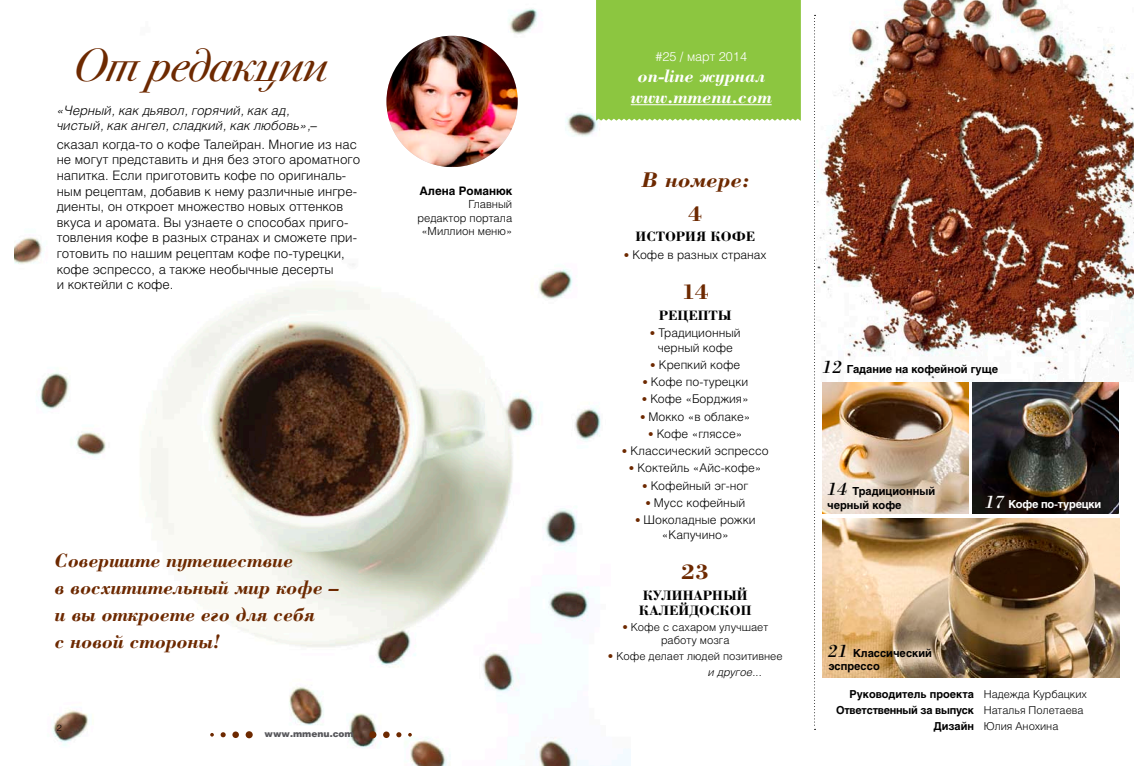
<style>
.page{position:relative;width:1134px;height:766px;background:#fff}
.page>*{position:absolute;margin:0;border:0;box-sizing:border-box;transform-origin:0 0}
.t1{font:italic 46.6px "Bodoni Sev C";letter-spacing:-.01em;color:#6d2900}
.t2{font:700 22px "Borjomi C";color:#6d2900;scale:1.06 1}
.t3{font:italic 700 21.9px "Borjomi C";color:#6d2900;scale:1.05 1}
.t4{font:italic 700 20px/27px "Borjomi C";letter-spacing:-.01em;color:#6d2900}
.t5{font:italic 700 18.4px/21px "Borjomi C";color:#fff;text-align:center}
.t6{font:700 14px/15px "Borjomi C";color:#000}
.t7{font:300 13px/15.6px "Helios";color:#000}
.t8{font:italic 300 13px/15.6px "Helios";color:#000}
.t9{font:300 12.7px "Helios";color:#fff}
.t10{font:300 12px/14.4px "Helios";color:#000;text-align:center}
.t11{font:700 11.6px "Helios";color:#000}
.t12{font:300 11.2px/13.4px "Helios";color:#000;text-align:right}
.t13{font:700 11px/13.2px "Helios";color:#000}
.t14{font:300 11px/13.2px "Helios";color:#000;text-align:center}
.t15{font:700 11px "Helios";color:#fff}
.t16{font:700 10.9px/15.9px "Helios";color:#000;text-align:right}
.t17{font:300 10.9px/15.9px "Helios";color:#000}
.t18{font:900 9px "Helios";color:#57575b}
.t19{font:300 9px "Helios";color:#000}
.s1{font-size:11px;color:#6d2900}
.s2{color:#6d2900}
.s3{font-style:italic}
.s4{font-family:"Borjomi C";font-weight:400;font-style:italic;font-size:19px}
</style>
<div class="page">
<img style="left:14px;top:8px;width:616px;height:757px">
<img style="left:822px;top:518px;width:298px;height:159px">
<div style="left:596px;top:0;width:205px;height:120px;background:#8cc640"></div>
<hr style="left:631px;top:104px;width:141px;height:1px;background:#fff">
<img style="left:973px;top:382px;width:146px;height:131px">
<img style="left:822px;top:382px;width:146px;height:131px">
<img style="left:816px;top:0;width:318px;height:382px">
<img style="left:386px;top:36px;width:132px;height:131px;border-radius:64px">
<svg style="left:814px;top:15px;width:1px;height:714px"></svg>
<div style="left:246px;top:731px;width:7px;height:7px;background:#6d2900;border-radius:50%"></div>
<div style="left:232px;top:731px;width:7px;height:6px;background:#6d2900;border-radius:50%"></div>
<svg style="left:221px;top:732px;width:5px;height:5px"></svg>
<svg style="left:210px;top:732px;width:4px;height:4px"></svg>
<div style="left:369px;top:731px;width:7px;height:7px;background:#6d2900;border-radius:50%"></div>
<div style="left:383px;top:731px;width:7px;height:6px;background:#6d2900;border-radius:50%"></div>
<svg style="left:396px;top:732px;width:5px;height:5px"></svg>
<svg style="left:408px;top:732px;width:4px;height:4px"></svg>
<h1 class="t1" style="left:73px;top:39px;width:255px">От редакции</h1>
<p class="t8" style="left:57px;top:102px;width:262px">«Черный, как дьявол, горячий, как ад, чистый, как ангел, сладкий, как любовь»,–</p>
<p class="t7" style="left:57px;top:136px;width:305px">сказал когда-то о кофе Талейран. Многие из нас не могут представить и дня без этого ароматного напитка. Если приготовить кофе по оригиналь&shy;ным рецептам, добавив к нему различные ингре&shy;диенты, он откроет множество новых оттенков вкуса и аромата. Вы узнаете о способах приго&shy;товления кофе в разных странах и сможете при&shy;готовить по нашим рецептам кофе по-турецки, кофе эспрессо, а также необычные десерты<br>и коктейли с кофе.</p>
<p class="t11" style="left:419px;top:184px;width:94px">Алена Романюк</p>
<p class="t12" style="left:417px;top:197px;width:96px">Главный редактор портала «Миллион меню»</p>
<h3 class="t4" style="left:55px;top:546px;width:285px">Совершите путешествие<br>в восхитительный мир кофе – и вы откроете его для себя<br>с новой стороны!</h3>
<p class="t19" style="left:57px;top:722px;width:7px">2</p>
<p class="t18" style="left:265px;top:727px;width:91px">www.mmenu.com</p>
<p class="t9" style="left:655px;top:49px;width:93px">#25 / март 2014</p>
<h3 class="t5" style="left:631px;top:65px;width:142px">on-linе журнал www.mmenu.com</h3>
<h3 class="t3" style="left:641px;top:166px;width:105px">В номере:</h3>
<h2 class="t2" style="left:688px;top:200px;width:15px">4</h2>
<p class="t6" style="left:635px;top:229px;width:121px">История кофе</p>
<p class="t10" style="left:624px;top:247px;width:144px"><span class="s1">•</span> Кофе в разных странах</p>
<h2 class="t2" style="left:681px;top:279px;width:28px">14</h2>
<p class="t6" style="left:659px;top:307px;width:74px">Рецепты</p>
<p class="t10" style="left:650px;top:325px;width:92px"><span class="s1">•</span> Традиционный черный кофе</p>
<p class="t10" style="left:650px;top:357px;width:91px"><span class="s1">•</span> Крепкий кофе</p>
<p class="t10" style="left:642px;top:374px;width:107px"><span class="s1">•</span> Кофе по-турецки</p>
<p class="t10" style="left:642px;top:391px;width:108px"><span class="s1">•</span> Кофе «Борджия»</p>
<p class="t10" style="left:640px;top:409px;width:112px"><span class="s1">•</span> Мокко «в облаке»</p>
<p class="t10" style="left:648px;top:426px;width:96px"><span class="s1">•</span> Кофе «гляссе»</p>
<p class="t10" style="left:622px;top:443px;width:148px"><span class="s1">•</span> Классический эспрессо</p>
<p class="t10" style="left:629px;top:460px;width:134px"><span class="s1">•</span> Коктейль «Айс-кофе»</p>
<p class="t10" style="left:642px;top:478px;width:108px"><span class="s1">•</span> Кофейный эг-ног</p>
<p class="t10" style="left:645px;top:495px;width:101px"><span class="s1">•</span> Мусс кофейный</p>
<p class="t10" style="left:635px;top:512px;width:122px"><span class="s1">•</span> Шоколадные рожки «Капучино»</p>
<h2 class="t2" style="left:681px;top:559px;width:28px">23</h2>
<p class="t6" style="left:639px;top:587px;width:114px">кулинарный калейдоскоп</p>
<p class="t14" style="left:622px;top:620px;width:147px"><span class="s2">•</span> Кофе с сахаром улучшает работу мозга</p>
<p class="t14" style="left:708px;top:648px;width:76px;line-height:16px;text-align:left;text-indent:-100px"><span class="s2">•</span> Кофе делает людей позитивнее <span class="s3">и другое...</span></p>
<p class="t13" style="left:822px;top:362px;width:177px"><span class="s4">12</span> Гадание на кофейной гуще</p>
<p class="t13" style="left:827px;top:485px;width:109px"><span class="s4">14</span> Традиционный черный кофе</p>
<p class="t15" style="left:985px;top:497px;width:118px"><span class="s4">17</span> Кофе по-турецки</p>
<p class="t13" style="left:828px;top:646px;width:106px"><span class="s4">21</span> Классический эспрессо</p>
<p class="t16" style="left:836px;top:686px;width:139px">Руководитель проекта<br>Ответственный за выпуск<br>Дизайн</p>
<p class="t17" style="left:984px;top:686px;width:105px">Надежда Курбацких<br>Наталья Полетаева<br>Юлия Анохина</p>
</div>
